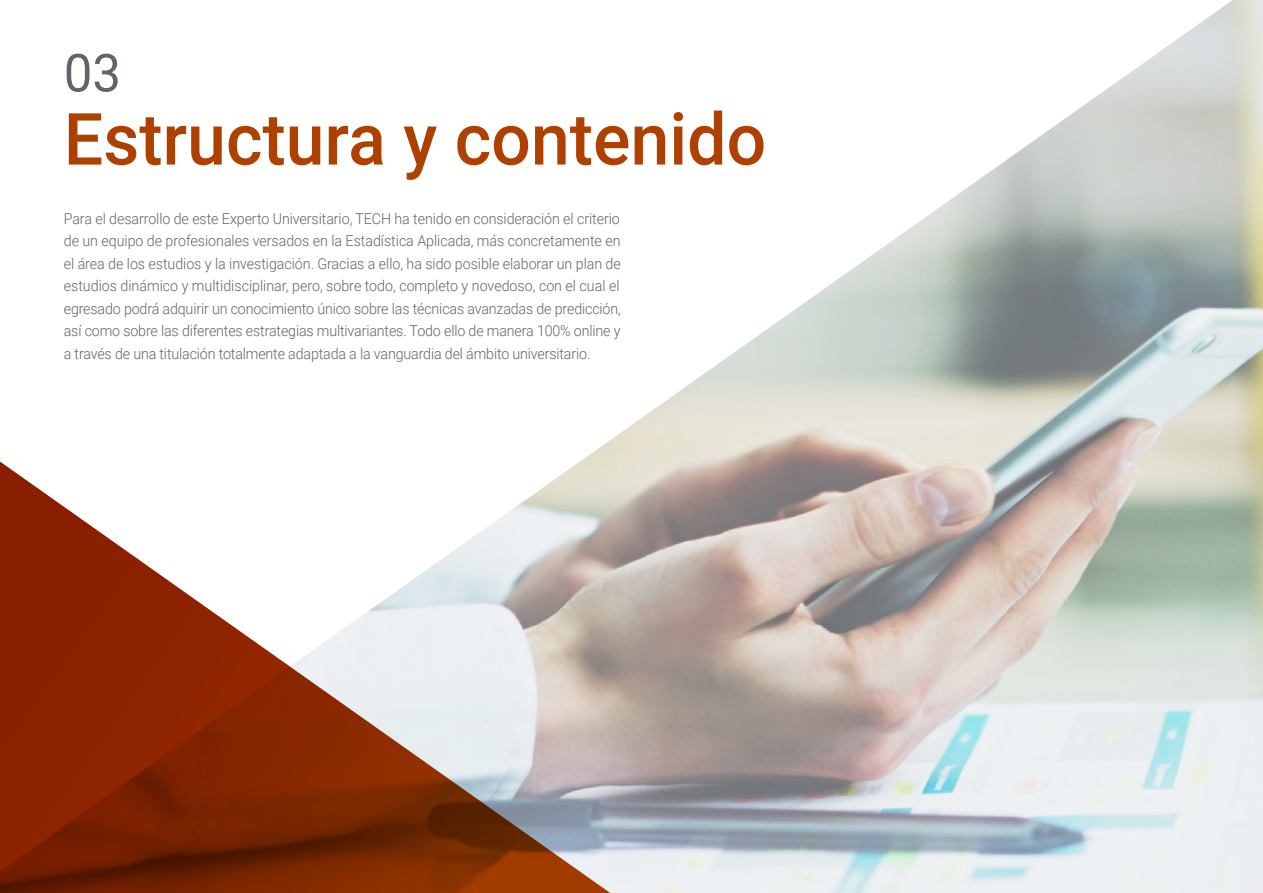
<style>
.page{position:relative;width:1263px;height:893px;background:#fff}
.page>*{position:absolute;margin:0;border:0;box-sizing:border-box;transform-origin:0 0}
.t1{font:500 72px "Roboto";color:#ae4000}
.t2{font:52.5px "Roboto";color:#61646a}
.t3{font:300 15px/22.5px "Roboto";letter-spacing:-.01em;color:#61646a;text-align:justify;scale:.95 1}
</style>
<div class="page">
<img style="left:602px;top:0;width:661px;height:893px">
<svg style="left:0;top:446px;width:640px;height:447px"></svg>
<h2 class="t2" style="left:64px;top:36px;width:59px">03</h2>
<h1 class="t1" style="left:64px;top:89px;width:704px">Estructura y contenido</h1>
<p class="t3" style="left:64px;top:207px;width:588px">Para el desarrollo de este Experto Universitario, TECH ha tenido en consideración el criterio de un equipo de profesionales versados en la Estadística Aplicada, más concretamente en el área de los estudios y la investigación. Gracias a ello, ha sido posible elaborar un plan de estudios dinámico y multidisciplinar, pero, sobre todo, completo y novedoso, con el cual el egresado podrá adquirir un conocimiento único sobre las técnicas avanzadas de predicción, así como sobre las diferentes estrategias multivariantes. Todo ello de manera 100% online y a través de una titulación totalmente adaptada a la vanguardia del ámbito universitario.</p>
</div>
